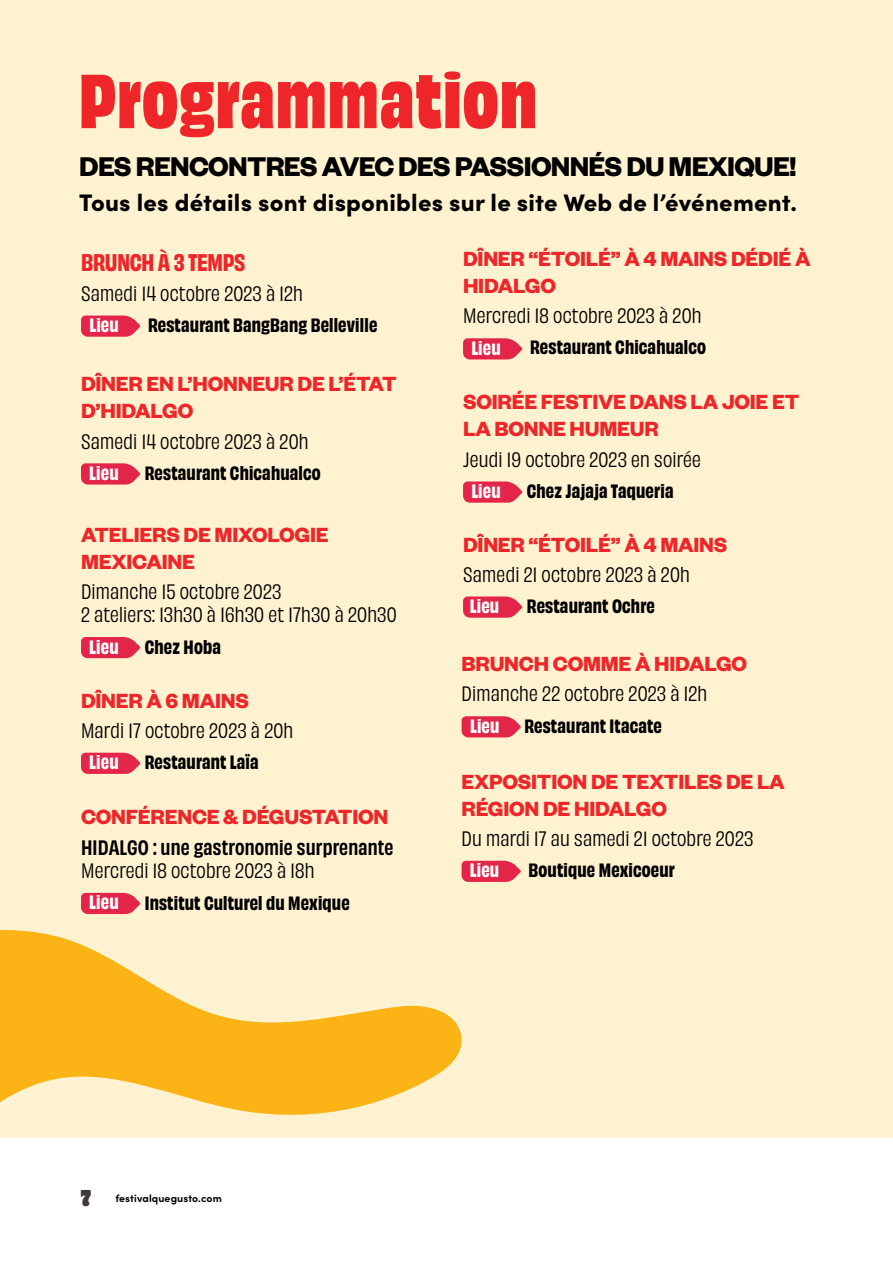
<style>
.page{position:relative;width:893px;height:1263px;background:#fff}
.page>*{position:absolute;margin:0;border:0;box-sizing:border-box;transform-origin:0 0}
.t1{font:71.25px "Obviously Narw Blck";letter-spacing:.02em;color:#ee2529}
.t2{font:700 29.7px "Founders Grotesk";letter-spacing:-.025em;color:#000}
.t3{font:900 24px "Sofia Pro";letter-spacing:.01em;color:#000}
.t4{font:700 22.5px/27px "Founders Grotesk";letter-spacing:-.01em;color:#ee2529}
.t5{font:700 22.5px "Obviously Narw";letter-spacing:-.01em;color:#ee2529}
.t6{font:19.5px/23.4px "Obviously Narw";letter-spacing:.01em;color:#000}
.t7{font:19.5px "Obviously Narw Semi";letter-spacing:.01em;color:#000}
.t8{font:700 18px "Obviously Narw";letter-spacing:.01em;color:#000}
.t9{font:700 18px "Obviously Narw";letter-spacing:.01em;color:#fff}
.t10{font:700 10.5px "Sofia Pro";letter-spacing:.01em;color:#000}
.s1{font-family:"Hobeaux";font-weight:900;font-size:21px;color:#41393d}
</style>
<div class="page">
<div style="left:0;top:0;width:893px;height:1137px;background:#fff2d0"></div>
<svg style="left:463px;top:338px;width:59px;height:21px"></svg>
<svg style="left:463px;top:481px;width:59px;height:22px"></svg>
<svg style="left:81px;top:463px;width:59px;height:21px"></svg>
<svg style="left:81px;top:637px;width:59px;height:21px"></svg>
<svg style="left:464px;top:716px;width:57px;height:21px"></svg>
<svg style="left:463px;top:596px;width:59px;height:22px"></svg>
<svg style="left:81px;top:315px;width:59px;height:22px"></svg>
<svg style="left:464px;top:861px;width:57px;height:21px"></svg>
<svg style="left:0;top:717px;width:464px;height:421px"></svg>
<h1 class="t1" style="left:79px;top:48px;width:459px">Programmation</h1>
<h2 class="t2" style="left:79px;top:148px;width:718px">DES RENCONTRES AVEC DES PASSIONNÉS DU MEXIQUE!</h2>
<p class="t3" style="left:79px;top:183px;width:719px">Tous les détails sont disponibles sur le site Web de l’événement.</p>
<p class="t4" style="left:463px;top:244px;width:349px">DÎNER “ÉTOILÉ” À 4 MAINS DÉDIÉ À<br>HIDALGO</p>
<p class="t6" style="left:463px;top:303px;width:240px">Mercredi 18 octobre 2023 à 20h</p>
<p class="t9" style="left:471px;top:334px;width:31px">Lieu</p>
<p class="t8" style="left:530px;top:334px;width:177px">Restaurant Chicahualco</p>
<p class="t4" style="left:463px;top:388px;width:338px">SOIRÉE FESTIVE DANS LA JOIE ET<br>LA BONNE HUMEUR</p>
<p class="t6" style="left:463px;top:446px;width:240px">Jeudi 19 octobre 2023 en soirée</p>
<p class="t9" style="left:471px;top:478px;width:31px">Lieu</p>
<p class="t8" style="left:527px;top:478px;width:148px">Chez Jajaja Taqueria</p>
<p class="t5" style="left:81px;top:245px;width:166px">BRUNCH À 3 TEMPS</p>
<p class="t6" style="left:81px;top:280px;width:223px">Samedi 14 octobre 2023 à 12h</p>
<p class="t9" style="left:89px;top:312px;width:31px">Lieu</p>
<p class="t8" style="left:148px;top:312px;width:231px">Restaurant BangBang Belleville</p>
<p class="t4" style="left:81px;top:369px;width:317px">DÎNER EN L’HONNEUR DE L’ÉTAT<br>D’HIDALGO</p>
<p class="t6" style="left:81px;top:428px;width:229px">Samedi 14 octobre 2023 à 20h</p>
<p class="t9" style="left:89px;top:459px;width:31px">Lieu</p>
<p class="t8" style="left:145px;top:460px;width:177px">Restaurant Chicahualco</p>
<p class="t4" style="left:81px;top:520px;width:249px">ATELIERS DE MIXOLOGIE<br>MEXICAINE</p>
<p class="t6" style="left:81px;top:578px;width:317px">Dimanche 15 octobre 2023<br>2 ateliers: 13h30 à 16h30 et 17h30 à 20h30</p>
<p class="t9" style="left:89px;top:633px;width:31px">Lieu</p>
<p class="t8" style="left:145px;top:633px;width:78px">Chez Hoba</p>
<p class="t4" style="left:81px;top:686px;width:170px">DÎNER À 6 MAINS</p>
<p class="t6" style="left:81px;top:717px;width:214px">Mardi 17 octobre 2023 à 20h</p>
<p class="t9" style="left:89px;top:749px;width:31px">Lieu</p>
<p class="t8" style="left:145px;top:749px;width:115px">Restaurant Laïa</p>
<p class="t4" style="left:81px;top:803px;width:309px">CONFÉRENCE &amp; DÉGUSTATION</p>
<p class="t7" style="left:81px;top:832px;width:314px">HIDALGO : une gastronomie surprenante</p>
<p class="t6" style="left:81px;top:857px;width:235px">Mercredi 18 octobre 2023 à 18h</p>
<p class="t9" style="left:89px;top:889px;width:31px">Lieu</p>
<p class="t8" style="left:145px;top:889px;width:206px">Institut Culturel du Mexique</p>
<p class="t4" style="left:463px;top:530px;width:266px">DÎNER “ÉTOILÉ” À 4 MAINS</p>
<p class="t6" style="left:463px;top:561px;width:228px">Samedi 21 octobre 2023 à 20h</p>
<p class="t9" style="left:470px;top:593px;width:31px">Lieu</p>
<p class="t8" style="left:527px;top:593px;width:129px">Restaurant Ochre</p>
<p class="t4" style="left:462px;top:649px;width:287px">BRUNCH COMME À HIDALGO</p>
<p class="t6" style="left:462px;top:681px;width:247px">Dimanche 22 octobre 2023 à 12h</p>
<p class="t9" style="left:470px;top:712px;width:31px">Lieu</p>
<p class="t8" style="left:524px;top:712px;width:139px">Restaurant Itacate</p>
<p class="t4" style="left:462px;top:767px;width:325px">EXPOSITION DE TEXTILES DE LA<br>RÉGION DE HIDALGO</p>
<p class="t6" style="left:462px;top:825px;width:293px">Du mardi 17 au samedi 21 octobre 2023</p>
<p class="t9" style="left:470px;top:857px;width:31px">Lieu</p>
<p class="t8" style="left:529px;top:857px;width:148px">Boutique Mexicoeur</p>
<p class="t10" style="left:81px;top:1190px;width:143px"><span class="s1">7</span> festivalquegusto.com</p>
</div>
